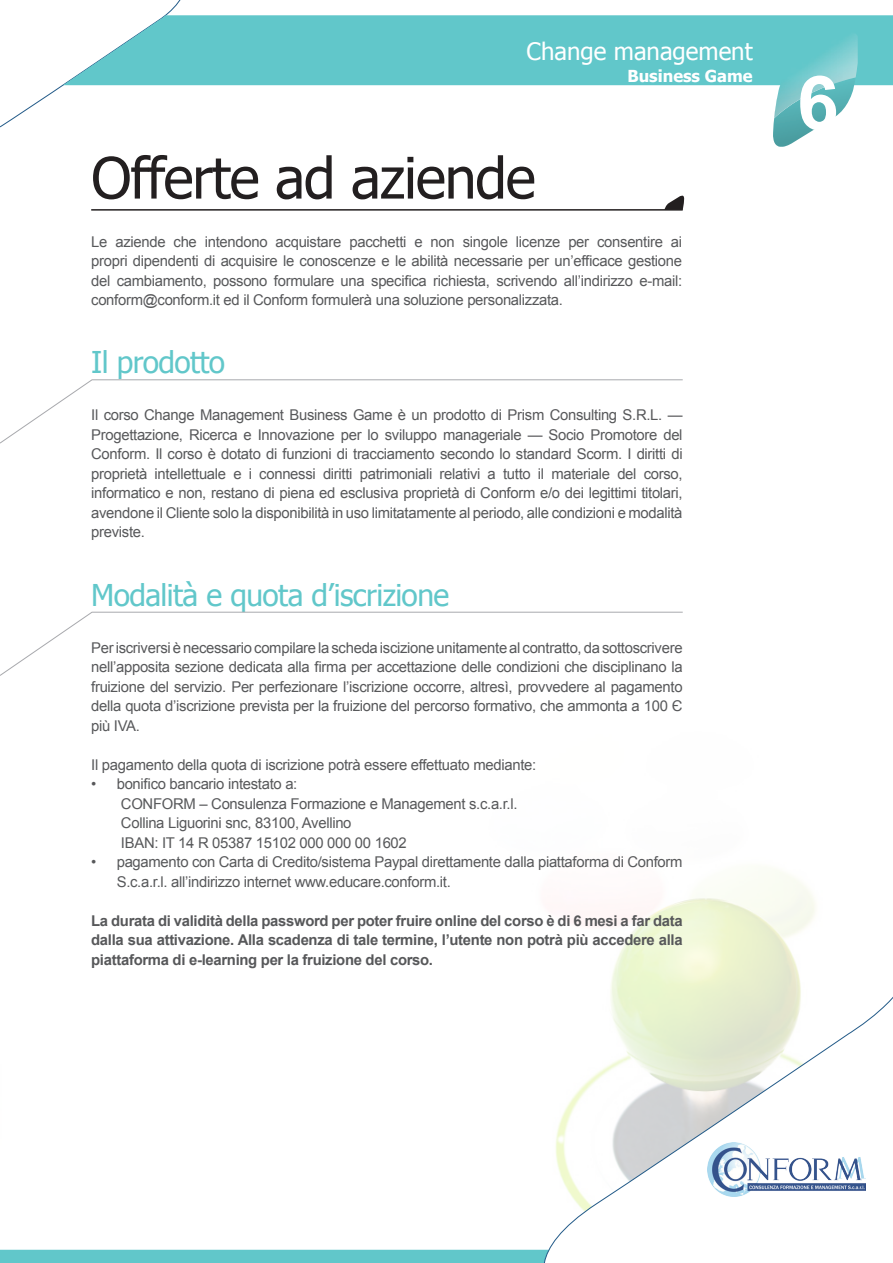
<style>
.page{position:relative;width:893px;height:1263px;background:#fff}
.page>*{position:absolute;margin:0;border:0;box-sizing:border-box;transform-origin:0 0}
.t1{font:700 75px "Arial";color:#fff}
.t2{font:57px "Tahoma";letter-spacing:-.02em;color:#231f20}
.t3{font:30px "Tahoma";letter-spacing:-.02em;color:#61c7ca}
.t4{font:24px "Tahoma";color:#fff}
.t5{font:700 16.5px "Tahoma";color:#fff}
.t6{font:14.85px/19.5px "Arial";letter-spacing:-.02em;color:#57585a;text-align:justify}
.t7{font:700 14.85px/19.5px "Arial";letter-spacing:-.02em;color:#57585a;text-align:justify}
</style>
<div class="page">
<img style="left:446px;top:869px;width:369px;height:381px">
<svg style="left:0;top:0;width:188px;height:127px"></svg>
<svg style="left:63px;top:15px;width:830px;height:70px;background:#6ccacd"></svg>
<div style="left:0;top:1250px;width:522px;height:13px;background:#61c7ca"></div>
<svg style="left:522px;top:957px;width:371px;height:306px"></svg>
<svg style="left:773px;top:63px;width:60px;height:84px"></svg>
<img style="left:774px;top:32px;width:84px;height:86px">
<img style="left:707px;top:1143px;width:159px;height:53px">
<hr style="left:91px;top:209px;width:592px;height:2px;background:#231f20">
<svg style="left:664px;top:195px;width:20px;height:15px"></svg>
<svg style="left:0;top:379px;width:683px;height:65px"></svg>
<svg style="left:0;top:611px;width:683px;height:65px"></svg>
<h3 class="t4" style="left:527px;top:35px;width:228px">Change management</h3>
<p class="t5" style="left:627px;top:64px;width:127px">Business Game</p>
<p class="t2" style="left:91px;top:140px;width:446px">Offerte ad aziende</p>
<p class="t6" style="left:91px;top:232px;width:592px">Le aziende che intendono acquistare pacchetti e non singole licenze per consentire ai propri dipendenti di acquisire le conoscenze e le abilità necessarie per un’efficace gestione del cambiamento, possono formulare una specifica richiesta, scrivendo all’indirizzo e-mail: conform@conform.it ed il Conform formulerà una soluzione personalizzata.</p>
<p class="t3" style="left:91px;top:342px;width:135px">Il prodotto</p>
<p class="t6" style="left:91px;top:405px;width:593px">Il corso Change Management Business Game è un prodotto di Prism Consulting S.R.L. — Progettazione, Ricerca e Innovazione per lo sviluppo manageriale — Socio Promotore del Conform. Il corso è dotato di funzioni di tracciamento secondo lo standard Scorm. I diritti di proprietà intellettuale e i connessi diritti patrimoniali relativi a tutto il materiale del corso, informatico e non, restano di piena ed esclusiva proprietà di Conform e/o dei legittimi titolari, avendone il Cliente solo la disponibilità in uso limitatamente al periodo, alle condizioni e modalità previste.</p>
<p class="t3" style="left:91px;top:575px;width:360px">Modalità e quota d’iscrizione</p>
<p class="t6" style="left:91px;top:638px;width:593px">Per iscriversi è necessario compilare la scheda iscizione unitamente al contratto, da sottoscrivere nell’apposita sezione dedicata alla firma per accettazione delle condizioni che disciplinano la fruizione del servizio. Per perfezionare l’iscrizione occorre, altresì, provvedere al pagamento della quota d’iscrizione prevista per la fruizione del percorso formativo, che ammonta a 100 Є più IVA.</p>
<p class="t6" style="left:91px;top:755px;width:447px">Il pagamento della quota di iscrizione potrà essere effettuato mediante:</p>
<p class="t6" style="left:91px;top:774px;width:208px">• bonifico bancario intestato a:</p>
<p class="t6" style="left:121px;top:794px;width:398px">CONFORM – Consulenza Formazione e Management s.c.a.r.l.</p>
<p class="t6" style="left:121px;top:813px;width:232px">Collina Liguorini snc, 83100, Avellino</p>
<p class="t6" style="left:121px;top:833px;width:287px">IBAN: IT 14 R 05387 15102 000 000 00 1602</p>
<p class="t6" style="left:117px;top:852px;width:567px;text-indent:-26px">• pagamento con Carta di Credito/sistema Paypal direttamente dalla piattaforma di Conform<br>S.c.a.r.l. all’indirizzo internet www.educare.conform.it.</p>
<p class="t7" style="left:91px;top:911px;width:593px">La durata di validità della password per poter fruire online del corso è di 6 mesi a far data dalla sua attivazione. Alla scadenza di tale termine, l’utente non potrà più accedere alla piattaforma di e-learning per la fruizione del corso.</p>
<p class="t1" style="left:797px;top:50px;width:43px">6</p>
</div>
